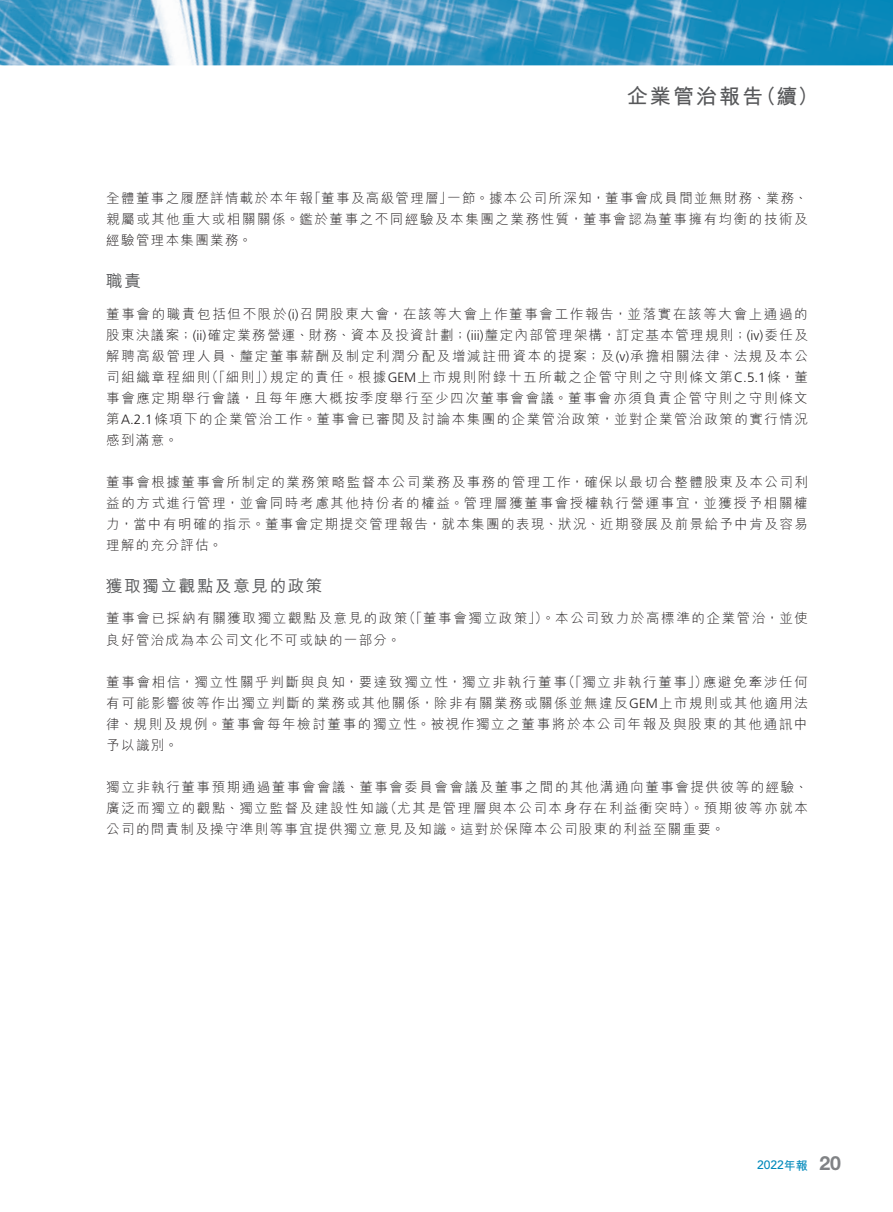
<style>
.page{position:relative;width:893px;height:1212px;background:#fff}
.page>*{position:absolute;margin:0;border:0;box-sizing:border-box;transform-origin:0 0}
.t1{font:700 21px "M Hei HK";letter-spacing:.1em;color:#57585a}
.t2{font:700 19.5px "Helvetica Neue LT Std";color:#808285}
.t3{font:500 16.5px "M Hei HK";letter-spacing:.1em;color:#57585a}
.t4{font:300 13.5px/21px "M Hei HK";letter-spacing:.115em;color:#231f20}
.t5{font:500 12px "Avenir LT Std";color:#0089bb}
.s1{font-family:"Frutiger LT Std"}
.s2{font-family:"M Hei HK";font-weight:700}
</style>
<div class="page">
<img style="left:0;top:0;width:893px;height:65px">
<h1 class="t1" style="left:627px;top:81px;width:138px">企業管治報告</h1>
<h1 class="t1" style="left:755px;top:81px;width:65px">（續(</h1>
<p class="t4" style="left:308px;top:188px;width:146px">「董事及高級管理層」</p>
<p class="t4" style="left:447px;top:188px;width:362px">一節。據本公司所深知，董事會成員間並無財務、業務、</p>
<p class="t4" style="left:106px;top:188px;width:703px">全體董事之履歷詳情載於本年報<br>親屬或其他重大或相關關係。鑑於董事之不同經驗及本集團之業務性質，董事會認為董事擁有均衡的技術及經驗管理本集團業務。</p>
<p class="t3" style="left:106px;top:269px;width:36px">職責</p>
<p class="t4" style="left:106px;top:303px;width:703px;text-align:right">董事會的職責包括但不限於 <span class="s1">)i(</span> 召開股東大會，在該等大會上作董事會工作報告，並落實在該等大會上通過的股東決議案；<span class="s1">( )i i</span> 確定業務營運、財務、資本及投資計劃；<span class="s1">(iii)</span>釐定內部管理架構，訂定基本管理規則；<span class="s1">(iv)</span>委任及解聘高級管理人員、釐定董事薪酬及制定利潤分配及增減註冊資本的提案；及 <span class="s1">)v(</span> 承擔相關法律、法規及本公規定的責任。根據<span class="s1">GEM</span>上市規則附錄十五所載之企管守則之守則條文第<span class="s1">C.5.1</span>條，董</p>
<p class="t4" style="left:205px;top:366px;width:71px">（「細則」）</p>
<p class="t4" style="left:106px;top:366px;width:703px">司組織章程細則<br>事會應定期舉行會議，且每年應大概按季度舉行至少四次董事會會議。董事會亦須負責企管守則之守則條文第<span class="s1">A.2.1</span>條項下的企業管治工作。董事會已審閱及討論本集團的企業管治政策，並對企業管治政策的實行情況感到滿意。</p>
<p class="t4" style="left:106px;top:471px;width:703px;text-align:justify">董事會根據董事會所制定的業務策略監督本公司業務及事務的管理工作，確保以最切合整體股東及本公司利益的方式進行管理，並會同時考慮其他持份者的權益。管理層獲董事會授權執行營運事宜，並獲授予相關權力，當中有明確的指示。董事會定期提交管理報告，就本集團的表現、狀況、近期發展及前景給予中肯及容易理解的充分評估。</p>
<p class="t3" style="left:106px;top:574px;width:218px">獲取獨立觀點及意見的政策</p>
<p class="t4" style="left:403px;top:608px;width:407px">（「董事會獨立政策」）。本公司致力於高標準的企業管治，並使</p>
<p class="t4" style="left:106px;top:608px;width:303px">董事會已採納有關獲取獨立觀點及意見的政策良好管治成為本公司文化不可或缺的一部分。</p>
<p class="t4" style="left:562px;top:671px;width:147px">（「獨立非執行董事」）</p>
<p class="t4" style="left:106px;top:671px;width:703px">董事會相信，獨立性關乎判斷與良知，要達致獨立性，獨立非執行董事<br>有可能影響彼等作出獨立判斷的業務或其他關係，除非有關業務或關係並無違反<span class="s1">GEM</span>上市規則或其他適用法律、規則及規例。董事會每年檢討董事的獨立性。被視作獨立之董事將於本公司年報及與股東的其他通訊中予以識別。</p>
<p class="t4" style="left:106px;top:776px;width:703px;text-align:right">獨立非執行董事預期通過董事會會議、董事會委員會會議及董事之間的其他溝通向董事會提供彼等的經驗、（尤其是管理層與本公司本身存在利益衝突時）。預期彼等亦就本</p>
<p class="t4" style="left:703px;top:671px;width:106px">應避免牽涉任何</p>
<p class="t4" style="left:106px;top:797px;width:620px">廣泛而獨立的觀點、獨立監督及建設性知識<br>公司的問責制及操守準則等事宜提供獨立意見及知識。這對於保障本公司股東的利益至關重要。</p>
<p class="t5" style="left:757px;top:1158px;width:52px">2022<span class="s2">年報</span></p>
<h2 class="t2" style="left:819px;top:1150px;width:23px">20</h2>
</div>
